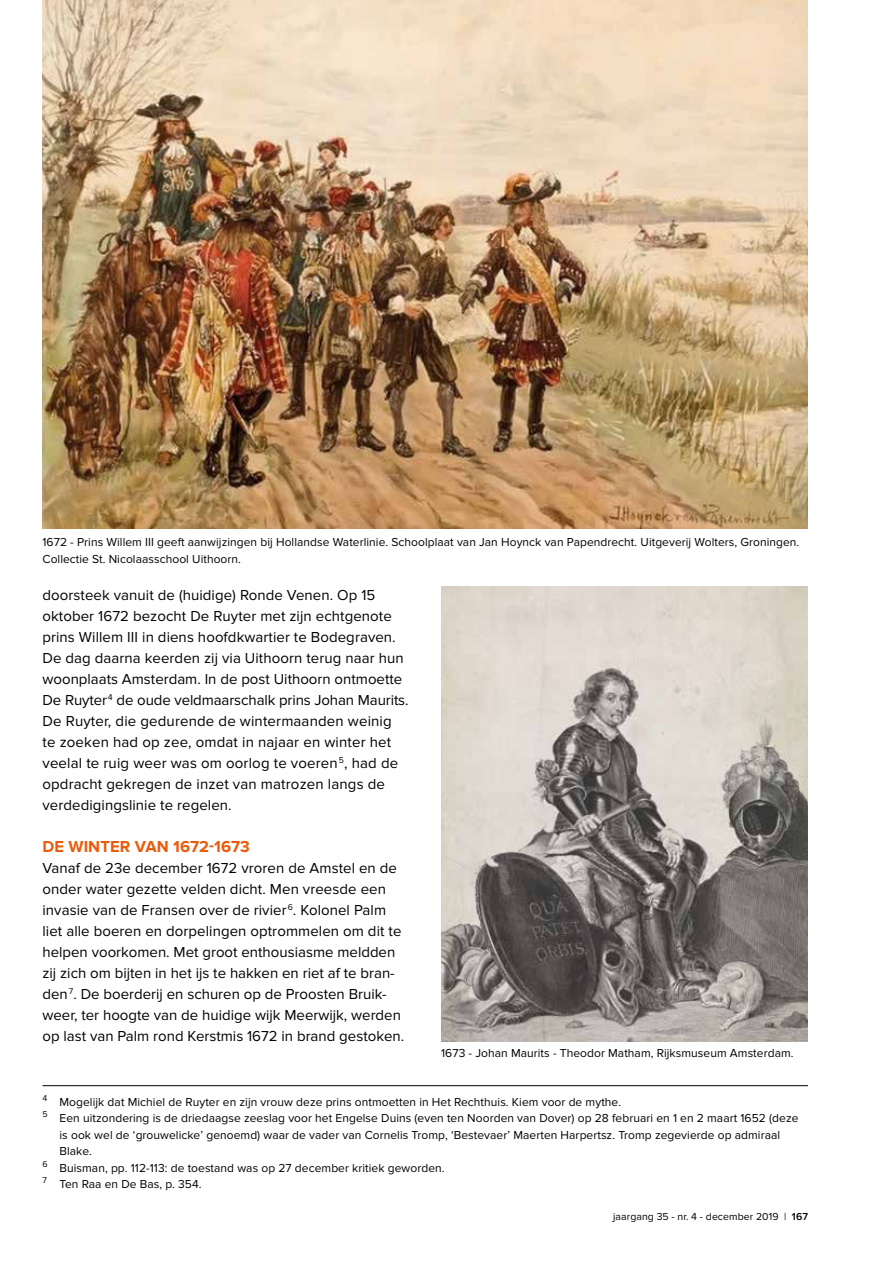
<style>
.page{position:relative;width:893px;height:1263px;background:#fff}
.page>*{position:absolute;margin:0;border:0;box-sizing:border-box;transform-origin:0 0}
.t1{font:700 16.5px "Proxima Nova";letter-spacing:.005em;color:#ea5b0b}
.t2{font:15px/21px "Proxima Nova";letter-spacing:.005em;color:#000}
.t3{font:12px/16.5px "Proxima Nova";letter-spacing:.005em;color:#000}
.t4{font:10.5px "Proxima Nova";letter-spacing:.005em;color:#000}
.s1{font-weight:600}
</style>
<div class="page">
<img style="left:43px;top:0;width:765px;height:528px">
<hr style="left:43px;top:1085px;width:765px;height:1px;background:#000">
<img style="left:441px;top:587px;width:367px;height:454px">
<p class="t3" style="left:43px;top:534px;width:758px">1672 - Prins Willem III geeft aanwijzingen bij Hollandse Waterlinie. Schoolplaat van Jan Hoynck van Papendrecht. Uitgeverij Wolters, Groningen.<br>Collectie St. Nicolaasschool Uithoorn.</p>
<p class="t2" style="left:43px;top:585px;width:368px">doorsteek vanuit de (huidige) Ronde Venen. Op 15 oktober 1672 bezocht De Ruyter met zijn echtgenote prins Willem III in diens hoofdkwartier te Bodegraven.<br>De dag daarna keerden zij via Uithoorn terug naar hun woonplaats Amsterdam. In de post Uithoorn ontmoette De Ruyter<sup>4</sup> de oude veldmaarschalk prins Johan Maurits.<br>De Ruyter, die gedurende de wintermaanden weinig<br>te zoeken had op zee, omdat in najaar en winter het veelal te ruig weer was om oorlog te voeren<sup>5</sup>, had de opdracht gekregen de inzet van matrozen langs de verdedigingslinie te regelen.</p>
<p class="t1" style="left:43px;top:837px;width:209px">DE WINTER VAN 1672-1673</p>
<p class="t2" style="left:43px;top:858px;width:363px">Vanaf de 23e december 1672 vroren de Amstel en de onder water gezette velden dicht. Men vreesde een invasie van de Fransen over de rivier<sup>6</sup>. Kolonel Palm liet alle boeren en dorpelingen optrommelen om dit te helpen voorkomen. Met groot enthousiasme meldden zij zich om bijten in het ijs te hakken en riet af te bran&shy;den<sup>7</sup>. De boerderij en schuren op de Proosten Bruik&shy;weer, ter hoogte van de huidige wijk Meerwijk, werden op last van Palm rond Kerstmis 1672 in brand gestoken.</p>
<p class="t3" style="left:441px;top:1045px;width:354px">1673 - Johan Maurits - Theodor Matham, Rijksmuseum Amsterdam.</p>
<p class="t3" style="left:43px;top:1093px;width:580px"><sup>4</sup> Mogelijk dat Michiel de Ruyter en zijn vrouw deze prins ontmoetten in Het Rechthuis. Kiem voor de mythe.</p>
<p class="t3" style="left:43px;top:1110px;width:757px"><sup>5</sup> Een uitzondering is de driedaagse zeeslag voor het Engelse Duins (even ten Noorden van Dover) op 28 februari en 1 en 2 maart 1652 (deze</p>
<p class="t3" style="left:60px;top:1126px;width:722px">is ook wel de ‘grouwelicke’ genoemd) waar de vader van Cornelis Tromp, ‘Bestevaer’ Maerten Harpertsz. Tromp zegevierde op admiraal</p>
<p class="t3" style="left:60px;top:1143px;width:34px">Blake.</p>
<p class="t3" style="left:43px;top:1159px;width:404px"><sup>6</sup> Buisman, pp. 112-113: de toestand was op 27 december kritiek geworden.</p>
<p class="t3" style="left:43px;top:1176px;width:161px"><sup>7</sup> Ten Raa en De Bas, p. 354.</p>
<p class="t4" style="left:613px;top:1211px;width:196px">jaargang 35 - nr. 4 - december 2019 | <span class="s1">167</span></p>
</div>
